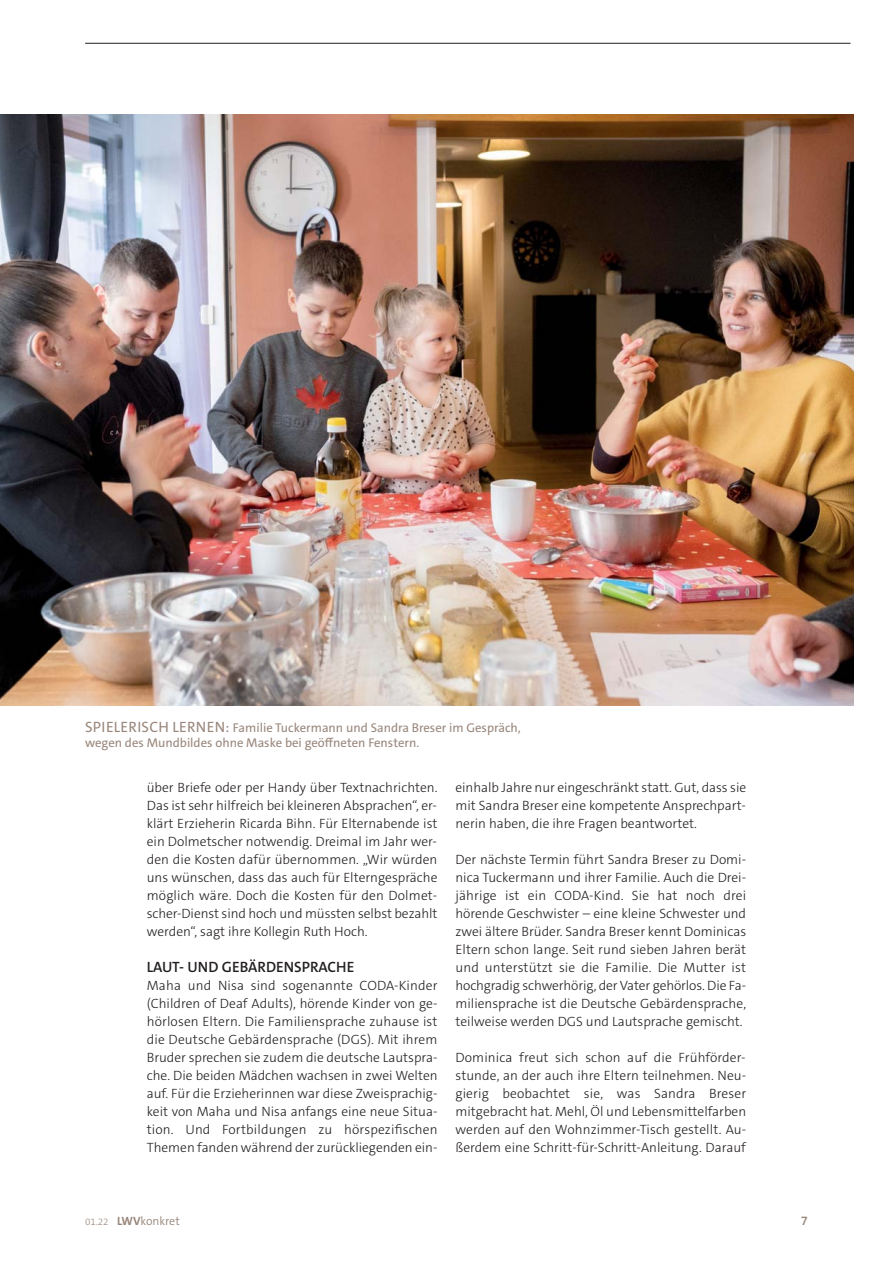
<style>
.page{position:relative;width:893px;height:1263px;background:#fff}
.page>*{position:absolute;margin:0;border:0;box-sizing:border-box;transform-origin:0 0}
.t1{font:600 15px "The Sans C5";color:#231f20}
.t2{font:300 13.5px/18px "The Sans C5";color:#231f20;text-align:justify}
.t3{font:12.75px/15.3px "The Sans C5";color:#99877c}
.t4{font:600 12.75px "The Sans C5";color:#99877c}
.t5{font:300 12px "The Sans C5";color:#99877c}
.s1{font-size:15px}
.s2{font-size:9.75px}
.s3{font-weight:700}
</style>
<div class="page">
<hr style="left:85px;top:43px;width:765px;height:1px;background:#231f20">
<img style="left:0;top:115px;width:853px;height:591px">
<p class="t3" style="left:85px;top:720px;width:437px"><span class="s1">SPIELERISCH LERNEN:</span> Familie Tuckermann und Sandra Breser im Gespräch, wegen des Mundbildes ohne Maske bei geöffneten Fenstern.</p>
<p class="t2" style="left:147px;top:779px;width:292px">über Briefe oder per Handy über Textnachrichten.<br>Das ist sehr hilfreich bei kleineren Absprachen“, er&shy;klärt Erzieherin Ricarda Bihn. Für Elternabende ist ein Dolmetscher notwendig. Dreimal im Jahr wer&shy;den die Kosten dafür übernommen. „Wir würden uns wünschen, dass das auch für Elterngespräche möglich wäre. Doch die Kosten für den Dolmet&shy;scher-Dienst sind hoch und müssten selbst bezahlt werden“, sagt ihre Kollegin Ruth Hoch.</p>
<p class="t1" style="left:147px;top:960px;width:209px">LAUT- UND GEBÄRDENSPRACHE</p>
<p class="t2" style="left:147px;top:977px;width:292px">Maha und Nisa sind sogenannte CODA-Kinder (Children of Deaf Adults), hörende Kinder von ge&shy;hörlosen Eltern. Die Familiensprache zuhause ist die Deutsche Gebärdensprache (DGS). Mit ihrem Bruder sprechen sie zudem die deutsche Lautspra&shy;che. Die beiden Mädchen wachsen in zwei Welten auf. Für die Erzieherinnen war diese Zweisprachig&shy;keit von Maha und Nisa anfangs eine neue Situa&shy;tion. Und Fortbildungen zu hörspezifischen Themen fanden während der zurückliegenden ein-</p>
<p class="t2" style="left:455px;top:779px;width:292px">einhalb Jahre nur eingeschränkt statt. Gut, dass sie mit Sandra Breser eine kompetente Ansprechpart&shy;nerin haben, die ihre Fragen beantwortet.</p>
<p class="t2" style="left:455px;top:851px;width:292px">Der nächste Termin führt Sandra Breser zu Domi&shy;nica Tuckermann und ihrer Familie. Auch die Drei&shy;jährige ist ein CODA-Kind. Sie hat noch drei hörende Geschwister – eine kleine Schwester und zwei ältere Brüder. Sandra Breser kennt Dominicas Eltern schon lange. Seit rund sieben Jahren berät und unterstützt sie die Familie. Die Mutter ist hochgradig schwerhörig, der Vater gehörlos. Die Fa&shy;miliensprache ist die Deutsche Gebärdensprache, teilweise werden DGS und Lautsprache gemischt.</p>
<p class="t2" style="left:455px;top:1049px;width:292px">Dominica freut sich schon auf die Frühförder&shy;stunde, an der auch ihre Eltern teilnehmen. Neu&shy;gierig beobachtet sie, was Sandra Breser mitgebracht hat. Mehl, Öl und Lebensmittelfarben werden auf den Wohnzimmer-Tisch gestellt. Au&shy;ßerdem eine Schritt-für-Schritt-Anleitung. Darauf</p>
<p class="t5" style="left:85px;top:1213px;width:96px"><span class="s2">01.22</span> <span class="s3">LWV</span>konkret</p>
<p class="t4" style="left:801px;top:1214px;width:9px">7</p>
</div>
